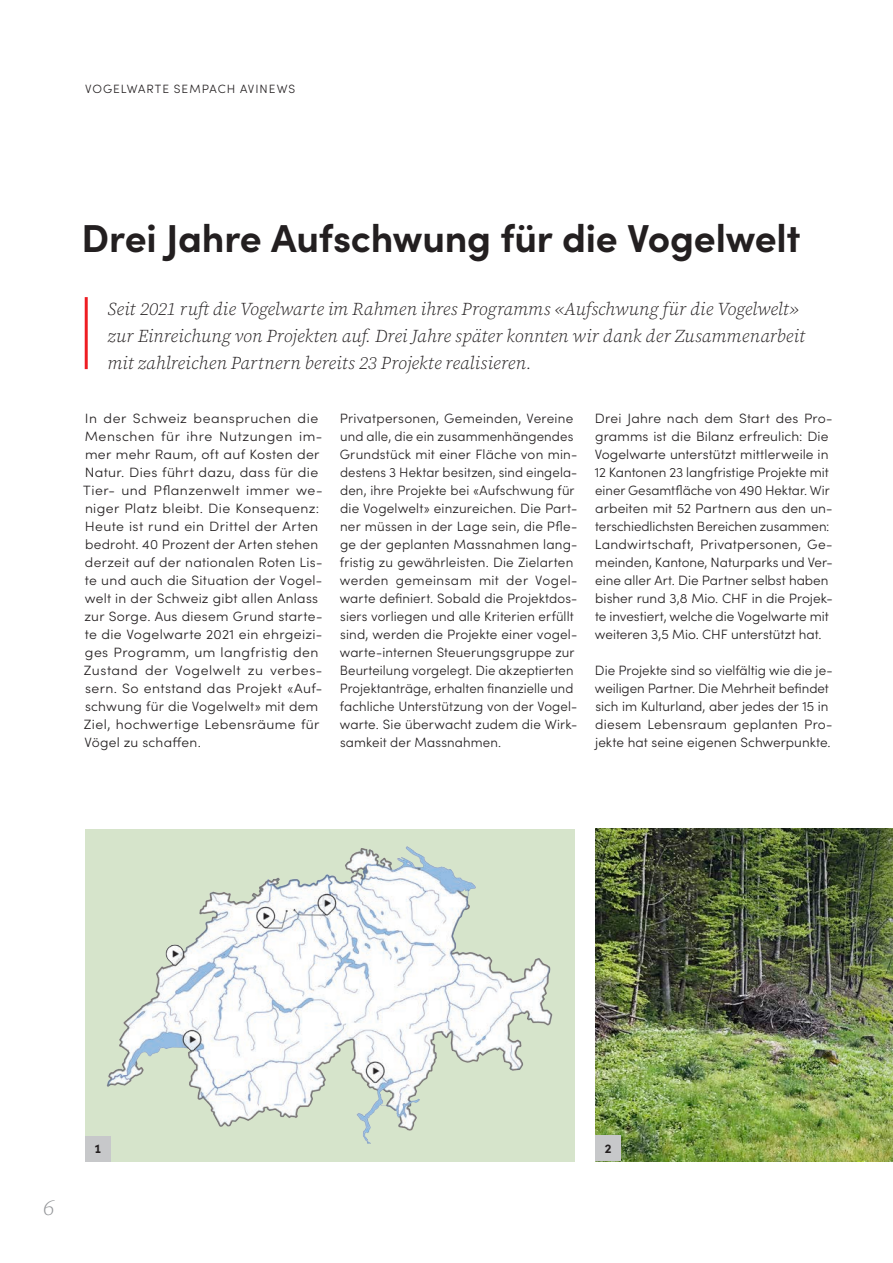
<style>
.page{position:relative;width:893px;height:1263px;background:#fff}
.page>*{position:absolute;margin:0;border:0;box-sizing:border-box;transform-origin:0 0}
.VSE_Titel{font:700 39px "Sofia Pro";letter-spacing:-.005em;color:#231f20}
.t1{font:italic 300 22.5px "Source Serif 4 Sm Text";color:#939598}
.VSE_Lead{font:italic 300 18px/27px "Source Serif 4 Sm Text";color:#231f20}
.VSE_Lauftext{font:300 13.5px/18px "Sofia Pro";letter-spacing:.01em;color:#231f20}
.VSE_Lauftext-2{font:300 13.5px/18px "Sofia Pro";letter-spacing:.01em;color:#231f20;scale:1.04 1}
.VSE_Bildlegende_Nummer{font:700 12.75px "Sofia Pro";color:#231f20}
.VSE_Kopfzeile{font:300 12px "Sofia Pro";letter-spacing:.08em;color:#231f20}
</style>
<div class="page">
<img style="left:85px;top:829px;width:489px;height:332px">
<svg style="left:85px;top:1136px;width:26px;height:25px"></svg>
<hr style="left:85px;top:297px;width:3px;height:72px;background:#ee1d23">
<img style="left:595px;top:828px;width:298px;height:333px">
<svg style="left:595px;top:1136px;width:26px;height:25px"></svg>
<p class="VSE_Kopfzeile" style="left:85px;top:80px;width:212px">VOGELWARTE SEMPACH AVINEWS</p>
<p class="VSE_Titel" style="left:81px;top:208px;width:721px">Drei Jahre Aufschwung für die Vogelwelt</p>
<p class="VSE_Lead" style="left:107px;top:296px;width:699px">Seit 2021 ruft die Vogelwarte im Rahmen ihres Programms «Aufschwung für die Vogelwelt» zur Einreichung von Projekten auf. Drei Jahre später konnten wir dank der Zusammenarbeit mit zahlreichen Partnern bereits 23 Projekte realisieren.</p>
<p class="VSE_Lauftext-2" style="left:83px;top:409px;width:232px">In der Schweiz beanspruchen die Menschen für ihre Nutzungen im&shy;mer mehr Raum, oft auf Kosten der Natur. Dies führt dazu, dass für die Tier- und Pflanzenwelt immer we&shy;niger Platz bleibt. Die Konsequenz:<br>Heute ist rund ein Drittel der Arten bedroht. 40 Prozent der Arten stehen derzeit auf der nationalen Roten Lis&shy;te und auch die Situation der Vogel&shy;welt in der Schweiz gibt allen Anlass zur Sorge. Aus diesem Grund starte&shy;te die Vogelwarte 2021 ein ehrgeizi&shy;ges Programm, um langfristig den Zustand der Vogelwelt zu verbes&shy;sern. So entstand das Projekt «Auf&shy;schwung für die Vogelwelt» mit dem Ziel, hochwertige Lebensräume für Vögel zu schaffen.</p>
<p class="VSE_Lauftext" style="left:340px;top:409px;width:239px">Privatpersonen, Gemeinden, Vereine und alle, die ein zusammenhängendes Grundstück mit einer Fläche von min&shy;destens 3 Hektar besitzen, sind eingela&shy;den, ihre Projekte bei «Aufschwung für die Vogelwelt» einzureichen. Die Part&shy;ner müssen in der Lage sein, die Pfle&shy;ge der geplanten Massnahmen lang&shy;fristig zu gewährleisten. Die Zielarten werden gemeinsam mit der Vogel&shy;warte definiert. Sobald die Projektdos&shy;siers vorliegen und alle Kriterien erfüllt sind, werden die Projekte einer vogel&shy;warte-internen Steuerungsgruppe zur Beurteilung vorgelegt. Die akzeptierten Projektanträge, erhalten finanzielle und fachliche Unterstützung von der Vogel&shy;warte. Sie überwacht zudem die Wirk&shy;samkeit der Massnahmen.</p>
<p class="VSE_Lauftext" style="left:595px;top:409px;width:240px">Drei Jahre nach dem Start des Pro&shy;gramms ist die Bilanz erfreulich: Die Vogelwarte unterstützt mittlerweile in 12 Kantonen 23 langfristige Projekte mit einer Gesamtfläche von 490 Hektar. Wir arbeiten mit 52 Partnern aus den un&shy;terschiedlichsten Bereichen zusammen:<br>Landwirtschaft, Privatpersonen, Ge&shy;meinden, Kantone, Naturparks und Ver&shy;eine aller Art. Die Partner selbst haben bisher rund 3,8 Mio. CHF in die Projek&shy;te investiert, welche die Vogelwarte mit weiteren 3,5 Mio. CHF unterstützt hat.</p>
<p class="VSE_Lauftext" style="left:595px;top:661px;width:239px">Die Projekte sind so vielfältig wie die je&shy;weiligen Partner. Die Mehrheit befindet sich im Kulturland, aber jedes der 15 in diesem Lebensraum geplanten Pro&shy;jekte hat seine eigenen Schwerpunkte.</p>
<h2 class="t1" style="left:43px;top:1193px;width:13px">6</h2>
<p class="VSE_Bildlegende_Nummer" style="left:94px;top:1139px;width:9px">1</p>
<p class="VSE_Bildlegende_Nummer" style="left:604px;top:1138px;width:9px">2</p>
</div>
